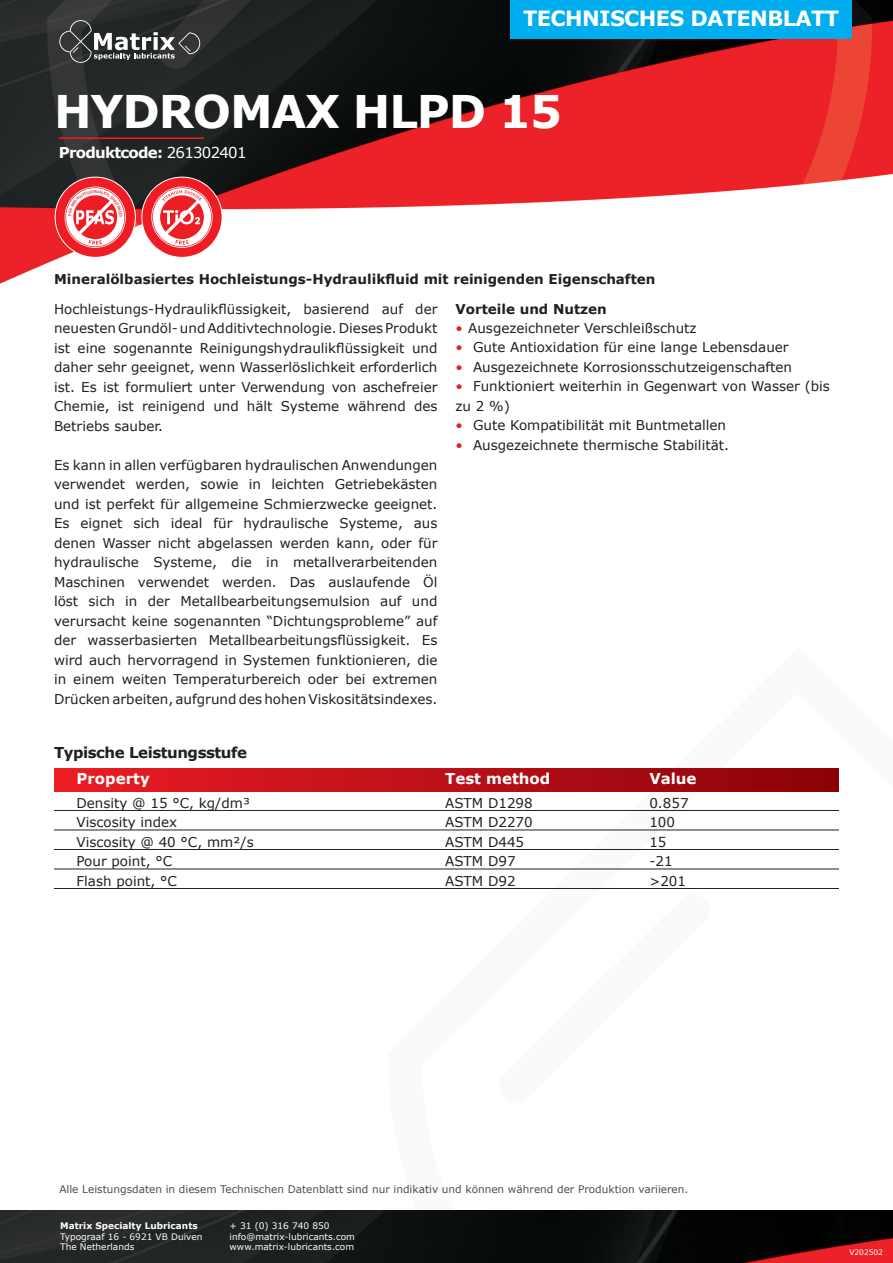
<style>
.page{position:relative;width:893px;height:1263px;background:#fff}
.page>*{position:absolute;margin:0;border:0;box-sizing:border-box;transform-origin:0 0}
.t1{font:700 45px "Verdana";letter-spacing:-.025em;color:#fff}
.t2{font:700 21px "Verdana";letter-spacing:-.03em;color:#fff}
.t3{font:700 15px "Verdana";color:#fff}
.t4{font:700 15px "Verdana";letter-spacing:-.03em;color:#231f20}
.t5{font:700 15px "Verdana";letter-spacing:-.05em;color:#fff}
.t6{font:13.5px/19.5px "Verdana";color:#231f20;text-align:justify}
.t7{font:700 13.5px "Verdana";color:#231f20}
.t8{font:10.5px "Verdana";color:#231f20}
.t9{font:9px/10.5px "Verdana";color:#fff}
.t10{font:700 9px "Verdana";color:#fff}
.t11{font:7.5px "Verdana";color:#fff}
.s1{font-weight:400}
.s2{color:#ee1d23}
</style>
<div class="page">
<img style="left:0;top:0;width:893px;height:284px">
<svg style="left:388px;top:791px;width:505px;height:420px"></svg>
<div style="left:510px;top:0;width:342px;height:38px;background:#00aeef"></div>
<svg style="left:59px;top:20px;width:141px;height:43px;background:#4f5152"></svg>
<img style="left:0;top:1211px;width:893px;height:52px">
<div style="left:54px;top:768px;width:785px;height:23px;background:linear-gradient(to right,#ec1d26,#8a0207)"></div>
<hr style="left:54px;top:810px;width:785px;height:1px;background:#231f20">
<hr style="left:54px;top:830px;width:785px;height:1px;background:#231f20">
<hr style="left:54px;top:849px;width:785px;height:1px;background:#231f20">
<hr style="left:54px;top:869px;width:785px;height:1px;background:#231f20">
<hr style="left:54px;top:888px;width:785px;height:1px;background:#231f20">
<hr style="left:59px;top:137px;width:145px;height:2px;background:#ee1d23">
<svg style="left:55px;top:177px;width:168px;height:81px"></svg>
<h2 class="t2" style="left:523px;top:5px;width:318px">TECHNISCHES DATENBLATT</h2>
<h1 class="t1" style="left:54px;top:83px;width:510px">HYDROMAX HLPD 15</h1>
<p class="t5" style="left:59px;top:143px;width:189px">Produktcode: <span class="s1">261302401</span></p>
<p class="t7" style="left:54px;top:270px;width:603px">Mineralölbasiertes Hochleistungs-Hydraulikfluid mit reinigenden Eigenschaften</p>
<p class="t6" style="left:54px;top:299px;width:385px">Hochleistungs-Hydraulikflüssigkeit, basierend auf der neuesten Grundöl- und Additivtechnologie. Dieses Produkt ist eine sogenannte Reinigungshydraulikflüssigkeit und daher sehr geeignet, wenn Wasserlöslichkeit erforderlich ist. Es ist formuliert unter Verwendung von aschefreier Chemie, ist reinigend und hält Systeme während des Betriebs sauber.</p>
<p class="t6" style="left:54px;top:455px;width:385px">Es kann in allen verfügbaren hydraulischen Anwendungen verwendet werden, sowie in leichten Getriebekästen und ist perfekt für allgemeine Schmierzwecke geeignet.<br>Es eignet sich ideal für hydraulische Systeme, aus denen Wasser nicht abgelassen werden kann, oder für hydraulische Systeme, die in metallverarbeitenden Maschinen verwendet werden. Das auslaufende Öl löst sich in der Metallbearbeitungsemulsion auf und verursacht keine sogenannten “Dichtungsprobleme” auf der wasserbasierten Metallbearbeitungsflüssigkeit. Es wird auch hervorragend in Systemen funktionieren, die in einem weiten Temperaturbereich oder bei extremen Drücken arbeiten, aufgrund des hohen Viskositätsindexes.</p>
<p class="t7" style="left:455px;top:300px;width:153px">Vorteile und Nutzen</p>
<p class="t6" style="left:455px;top:318px;width:243px"><span class="s2">•</span> Ausgezeichneter Verschleißschutz</p>
<p class="t6" style="left:455px;top:338px;width:335px"><span class="s2">•</span> Gute Antioxidation für eine lange Lebensdauer</p>
<p class="t6" style="left:455px;top:357px;width:338px"><span class="s2">•</span> Ausgezeichnete Korrosionsschutzeigenschaften</p>
<p class="t6" style="left:455px;top:377px;width:376px"><span class="s2">•</span> Funktioniert weiterhin in Gegenwart von Wasser (bis zu 2 %)</p>
<p class="t6" style="left:455px;top:416px;width:272px"><span class="s2">•</span> Gute Kompatibilität mit Buntmetallen</p>
<p class="t6" style="left:455px;top:435px;width:275px"><span class="s2">•</span> Ausgezeichnete thermische Stabilität.</p>
<p class="t4" style="left:54px;top:743px;width:195px">Typische Leistungsstufe</p>
<p class="t3" style="left:76px;top:769px;width:75px">Property</p>
<p class="t3" style="left:445px;top:769px;width:107px">Test method</p>
<p class="t3" style="left:649px;top:769px;width:49px">Value</p>
<p class="t6" style="left:76px;top:793px;width:175px">Density @ 15 °C, kg/dm³</p>
<p class="t6" style="left:445px;top:793px;width:89px">ASTM D1298</p>
<p class="t6" style="left:649px;top:793px;width:41px">0.857</p>
<p class="t6" style="left:76px;top:813px;width:102px">Viscosity index</p>
<p class="t6" style="left:445px;top:813px;width:89px">ASTM D2270</p>
<p class="t6" style="left:649px;top:813px;width:27px">100</p>
<p class="t6" style="left:76px;top:832px;width:179px">Viscosity @ 40 °C, mm²/s</p>
<p class="t6" style="left:445px;top:832px;width:81px">ASTM D445</p>
<p class="t6" style="left:649px;top:832px;width:19px">15</p>
<p class="t6" style="left:76px;top:852px;width:97px">Pour point, °C</p>
<p class="t6" style="left:445px;top:852px;width:72px">ASTM D97</p>
<p class="t6" style="left:649px;top:852px;width:25px">-21</p>
<p class="t6" style="left:76px;top:871px;width:102px">Flash point, °C</p>
<p class="t6" style="left:445px;top:871px;width:72px">ASTM D92</p>
<p class="t6" style="left:649px;top:871px;width:38px">&gt;201</p>
<p class="t8" style="left:59px;top:1183px;width:630px">Alle Leistungsdaten in diesem Technischen Datenblatt sind nur indikativ und können während der Produktion variieren.</p>
<p class="t10" style="left:60px;top:1220px;width:139px">Matrix Specialty Lubricants</p>
<p class="t9" style="left:60px;top:1231px;width:144px">Typograaf 16 - 6921 VB Duiven<br>The Netherlands</p>
<p class="t9" style="left:230px;top:1221px;width:127px">+ 31 (0) 316 740 850 info@matrix-lubricants.com www.matrix-lubricants.com</p>
<p class="t11" style="left:849px;top:1247px;width:35px">V202502</p>
</div>
